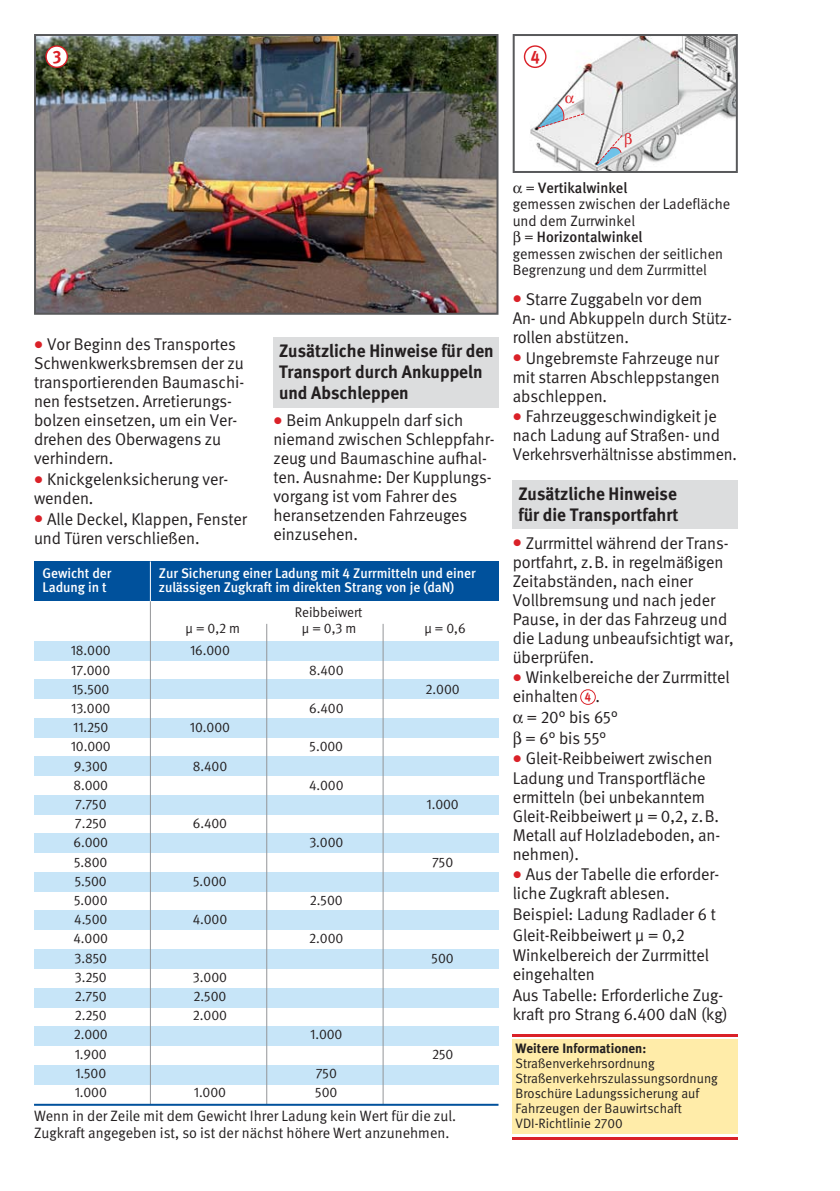
<style>
.page{position:relative;width:840px;height:1191px;background:#fff}
.page>*{position:absolute;margin:0;border:0;box-sizing:border-box;transform-origin:0 0}
.t1{font:700 18px/21px "DGUV Meta";color:#231f20}
.t2{font:700 18px "DGUV Meta";color:#da2128;scale:.9 1}
.t3{font:17px/19px "DGUV Meta";letter-spacing:-.005em;color:#231f20}
.t4{font:15px/16.4px "DGUV Meta";color:#231f20}
.t5{font:500 15px "DGUV Meta";color:#231f20}
.t6{font:14px "DGUV Meta";letter-spacing:-.005em;color:#231f20}
.t7{font:500 14px/14px "DGUV Meta";letter-spacing:-.005em;color:#fff}
.t8{font:13.6px/15px "DGUV Meta";color:#231f20}
.t9{font:700 13.6px "DGUV Meta";color:#231f20}
.t10{font:700 12.4px "DGUV Meta";color:#da2128;scale:.9 1}
.s1{font-weight:400}
</style>
<div class="page">
<div style="left:512px;top:480px;width:225px;height:48px;background:#dcddde"></div>
<div style="left:512px;top:1039px;width:225px;height:95px;background:#ffeca9"></div>
<hr style="left:512px;top:1034px;width:225px;height:2px;background:#da2128">
<hr style="left:512px;top:1137px;width:225px;height:3px;background:#da2128">
<img style="left:37px;top:37px;width:458px;height:275px">
<div style="left:34px;top:34px;width:464px;height:281px;border:2px solid #58595b"></div>
<img style="left:530px;top:37px;width:204px;height:133px">
<div style="left:512px;top:34px;width:225px;height:139px;border:2px solid #58595b"></div>
<div style="left:34px;top:641px;width:464px;height:19px;background:#c7e5f8"></div>
<div style="left:34px;top:679px;width:464px;height:19px;background:#c7e5f8"></div>
<div style="left:34px;top:718px;width:464px;height:19px;background:#c7e5f8"></div>
<div style="left:34px;top:756px;width:464px;height:20px;background:#c7e5f8"></div>
<div style="left:34px;top:795px;width:464px;height:19px;background:#c7e5f8"></div>
<div style="left:34px;top:833px;width:464px;height:20px;background:#c7e5f8"></div>
<div style="left:34px;top:872px;width:464px;height:19px;background:#c7e5f8"></div>
<div style="left:34px;top:910px;width:464px;height:20px;background:#c7e5f8"></div>
<div style="left:34px;top:949px;width:464px;height:19px;background:#c7e5f8"></div>
<div style="left:34px;top:988px;width:464px;height:19px;background:#c7e5f8"></div>
<div style="left:34px;top:1026px;width:464px;height:19px;background:#c7e5f8"></div>
<div style="left:34px;top:1065px;width:464px;height:19px;background:#c7e5f8"></div>
<div style="left:34px;top:561px;width:464px;height:40px;background:#00519c"></div>
<hr style="left:150px;top:601px;width:1px;height:504px;background:#939598">
<hr style="left:266px;top:624px;width:1px;height:481px;background:#939598">
<hr style="left:382px;top:624px;width:1px;height:480px;background:#939598">
<hr style="left:34px;top:1103px;width:464px;height:2px;background:#00519c">
<div style="left:273px;top:337px;width:225px;height:71px;background:#dcddde"></div>
<svg style="left:580px;top:689px;width:15px;height:16px"></svg>
<div style="left:581px;top:690px;width:13px;height:14px;background:#fff;border-radius:50%"></div>
<img style="left:597px;top:165px;width:23px;height:1px">
<hr style="left:150px;top:561px;width:1px;height:40px;background:#fff">
<svg style="left:45px;top:45px;width:23px;height:23px"></svg>
<div style="left:47px;top:47px;width:20px;height:20px;background:#fff;border-radius:50%"></div>
<svg style="left:523px;top:45px;width:23px;height:23px"></svg>
<div style="left:525px;top:47px;width:20px;height:20px;background:#fff;border-radius:50%"></div>
<svg style="left:536px;top:95px;width:49px;height:34px"></svg>
<svg style="left:595px;top:133px;width:36px;height:32px"></svg>
<p class="t2" style="left:53px;top:49px;width:11px">3</p>
<p class="t2" style="left:530px;top:49px;width:11px">4</p>
<p class="t3" style="left:34px;top:336px;width:211px;text-indent:13px">Vor Beginn des Transportes<br>Schwenkwerksbremsen der zu transportierenden Bau maschi - nen festsetzen. Arretie rungs - bolzen einsetzen, um ein Ver&shy;drehen des Oberwagens zu verhindern.</p>
<p class="t3" style="left:34px;top:471px;width:196px;text-indent:13px">Knickgelenksicherung ver - wenden.</p>
<p class="t3" style="left:34px;top:510px;width:214px;text-indent:13px">Alle Deckel, Klappen, Fenster und Türen verschließen.</p>
<p class="t7" style="left:43px;top:567px;width:70px">Gewicht der<br>Ladung in t</p>
<p class="t7" style="left:159px;top:567px;width:318px">Zur Sicherung einer Ladung mit 4 Zurrmitteln und einer zulässigen Zugkraft im direkten Strang von je (daN)</p>
<p class="t6" style="left:295px;top:607px;width:69px">Reibbeiwert</p>
<p class="t6" style="left:185px;top:622px;width:56px">μ = 0,2 m</p>
<p class="t6" style="left:302px;top:622px;width:56px">μ = 0,3 m</p>
<p class="t6" style="left:424px;top:622px;width:43px">μ = 0,6</p>
<p class="t6" style="left:71px;top:645px;width:41px">18.000</p>
<p class="t6" style="left:190px;top:645px;width:41px">16.000</p>
<p class="t6" style="left:71px;top:664px;width:41px">17.000</p>
<p class="t6" style="left:309px;top:664px;width:36px">8.400</p>
<p class="t6" style="left:72px;top:683px;width:39px">15.500</p>
<p class="t6" style="left:425px;top:683px;width:36px">2.000</p>
<p class="t6" style="left:71px;top:703px;width:41px">13.000</p>
<p class="t6" style="left:309px;top:703px;width:36px">6.400</p>
<p class="t6" style="left:73px;top:722px;width:37px">11.250</p>
<p class="t6" style="left:190px;top:722px;width:41px">10.000</p>
<p class="t6" style="left:71px;top:741px;width:41px">10.000</p>
<p class="t6" style="left:309px;top:741px;width:35px">5.000</p>
<p class="t6" style="left:74px;top:760px;width:35px">9.300</p>
<p class="t6" style="left:193px;top:760px;width:36px">8.400</p>
<p class="t6" style="left:73px;top:779px;width:36px">8.000</p>
<p class="t6" style="left:309px;top:779px;width:36px">4.000</p>
<p class="t6" style="left:75px;top:799px;width:33px">7.750</p>
<p class="t6" style="left:426px;top:799px;width:34px">1.000</p>
<p class="t6" style="left:75px;top:818px;width:33px">7.250</p>
<p class="t6" style="left:193px;top:818px;width:36px">6.400</p>
<p class="t6" style="left:73px;top:837px;width:36px">6.000</p>
<p class="t6" style="left:309px;top:837px;width:36px">3.000</p>
<p class="t6" style="left:74px;top:856px;width:35px">5.800</p>
<p class="t6" style="left:432px;top:856px;width:23px">750</p>
<p class="t6" style="left:75px;top:875px;width:34px">5.500</p>
<p class="t6" style="left:193px;top:875px;width:35px">5.000</p>
<p class="t6" style="left:74px;top:894px;width:35px">5.000</p>
<p class="t6" style="left:310px;top:894px;width:34px">2.500</p>
<p class="t6" style="left:74px;top:914px;width:35px">4.500</p>
<p class="t6" style="left:192px;top:914px;width:36px">4.000</p>
<p class="t6" style="left:73px;top:933px;width:36px">4.000</p>
<p class="t6" style="left:309px;top:933px;width:36px">2.000</p>
<p class="t6" style="left:74px;top:952px;width:34px">3.850</p>
<p class="t6" style="left:431px;top:952px;width:24px">500</p>
<p class="t6" style="left:75px;top:971px;width:33px">3.250</p>
<p class="t6" style="left:193px;top:971px;width:36px">3.000</p>
<p class="t6" style="left:75px;top:990px;width:33px">2.750</p>
<p class="t6" style="left:193px;top:990px;width:34px">2.500</p>
<p class="t6" style="left:75px;top:1010px;width:33px">2.250</p>
<p class="t6" style="left:193px;top:1010px;width:36px">2.000</p>
<p class="t6" style="left:74px;top:1029px;width:36px">2.000</p>
<p class="t6" style="left:310px;top:1029px;width:34px">1.000</p>
<p class="t6" style="left:75px;top:1048px;width:34px">1.900</p>
<p class="t6" style="left:432px;top:1048px;width:23px">250</p>
<p class="t6" style="left:75px;top:1067px;width:32px">1.500</p>
<p class="t6" style="left:315px;top:1067px;width:23px">750</p>
<p class="t6" style="left:75px;top:1086px;width:34px">1.000</p>
<p class="t6" style="left:194px;top:1086px;width:34px">1.000</p>
<p class="t6" style="left:315px;top:1086px;width:24px">500</p>
<p class="t4" style="left:34px;top:1109px;width:423px">Wenn in der Zeile mit dem Gewicht Ihrer Ladung kein Wert für die zul.<br>Zugkraft angegeben ist, so ist der nächst höhere Wert anzunehmen.</p>
<p class="t1" style="left:279px;top:341px;width:216px">Zusätzliche Hinweise für den<br>Transport durch Ankuppeln und Abschleppen</p>
<p class="t3" style="left:273px;top:412px;width:222px;text-indent:13px">Beim Ankuppeln darf sich niemand zwischen Schleppfahr&shy;zeug und Baumaschine aufhal&shy;ten. Ausnahme: Der Kupplungs&shy;vorgang ist vom Fahrer des heransetzenden Fahrzeuges einzusehen.</p>
<p class="t5" style="left:525px;top:182px;width:103px"><span class="s1">=</span> Vertikalwinkel</p>
<p class="t4" style="left:512px;top:197px;width:219px">gemessen zwischen der Ladefläche</p>
<p class="t4" style="left:512px;top:213px;width:124px">und dem Zurrwinkel</p>
<p class="t5" style="left:524px;top:231px;width:119px"><span class="s1">=</span> Horizontalwinkel</p>
<p class="t4" style="left:512px;top:246px;width:212px">gemessen zwischen der seitlichen</p>
<p class="t4" style="left:512px;top:263px;width:196px">Begrenzung und dem Zurrmittel</p>
<p class="t3" style="left:512px;top:291px;width:221px;text-indent:13px">Starre Zuggabeln vor dem<br>An- und Abkuppeln durch Stütz&shy;rollen abstützen.</p>
<p class="t3" style="left:512px;top:349px;width:208px;text-align:justify;text-indent:13px">Ungebremste Fahrzeuge nur mit starren Abschleppstangen abschleppen.</p>
<p class="t3" style="left:512px;top:408px;width:225px;text-indent:13px">Fahrzeuggeschwindigkeit je nach Ladung auf Straßen- und<br>Verkehrsverhältnisse abstimmen.</p>
<p class="t1" style="left:518px;top:485px;width:161px">Zusätzliche Hinweise für die Transportfahrt</p>
<p class="t3" style="left:512px;top:534px;width:222px;text-indent:13px">Zurrmittel während der Trans&shy;portfahrt, z.B. in regelmäßigen<br>Zeitabständen, nach einer<br>Vollbremsung und nach jeder<br>Pause, in der das Fahrzeug und die Ladung unbeaufsichtigt war, überprüfen.</p>
<p class="t3" style="left:512px;top:669px;width:219px;text-indent:13px">Winkelbereiche der Zurrmittel einhalten .</p>
<p class="t3" style="left:525px;top:708px;width:188px;line-height:20.6px">= 20° bis 65°<br>= 6° bis 55°<br>Gleit-Reibbeiwert zwischen</p>
<p class="t3" style="left:512px;top:769px;width:209px">Ladung und Transportfläche ermitteln (bei unbekanntem<br>Gleit-Reibbeiwert μ = 0,2, z.B.<br>Metall auf Holzladeboden, an&shy;nehmen).</p>
<p class="t3" style="left:512px;top:866px;width:208px;text-indent:13px">Aus der Tabelle die erforder - liche Zugkraft ablesen.</p>
<p class="t3" style="left:512px;top:905px;width:204px;line-height:20.8px">Beispiel: Ladung Radlader 6 t<br>Gleit-Reibbeiwert μ = 0,2<br>Winkelbereich der Zurrmittel</p>
<p class="t3" style="left:512px;top:965px;width:212px;line-height:20.8px">eingehalten<br>Aus Tabelle: Erforderliche Zug -</p>
<p class="t3" style="left:512px;top:1006px;width:216px">kraft pro Strang 6.400 daN (kg)</p>
<p class="t10" style="left:584px;top:691px;width:8px">4</p>
<p class="t9" style="left:515px;top:1042px;width:132px">Weitere Informationen:</p>
<p class="t8" style="left:515px;top:1056px;width:204px">Straßenverkehrsordnung<br>Straßenverkehrszulassungsordnung<br>Broschüre Ladungssicherung auf<br>Fahrzeugen der Bauwirtschaft<br>VDI-Richtlinie 2700</p>
</div>
